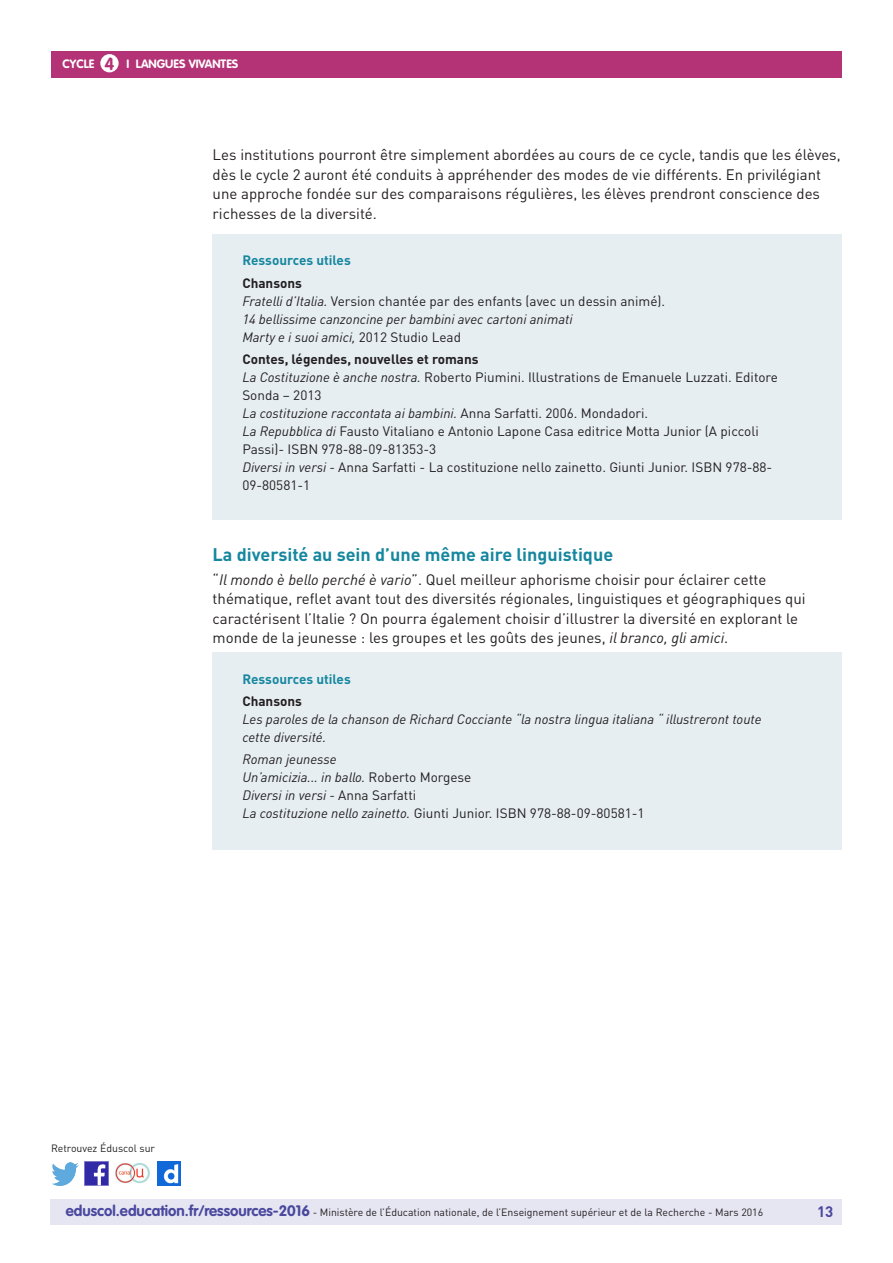
<style>
.page{position:relative;width:893px;height:1263px;background:#fff}
.page>*{position:absolute;margin:0;border:0;box-sizing:border-box;transform-origin:0 0}
._04_Titre_de_niveau{font:700 18px "DIN Pro";color:#16879f}
.t1{font:700 17.25px "VAG Rounded Std";color:#b43376}
._06_Texte_courant{font:15px/19.5px "DIN Pro";color:#231f20}
.t2{font:700 15px "DIN Pro";color:#4a489e}
._15_texte_encadré{font:13.5px/18px "DIN Pro";color:#231f20}
._15_texte_encadré-2{font:italic 13.5px/18px "DIN Pro";color:#231f20}
._15_Sous_titre_encad{font:700 13.5px "DIN Pro";color:#231f20}
._15_Titre_encadré{font:700 13.5px "DIN Pro";color:#16879f}
._15_Sous_titre_encad-2{font:italic 13.5px "DIN Pro";color:#231f20}
.t3{font:700 12px "VAG Rounded Std";color:#fff}
.t4{font:10.5px "DIN Pro";color:#231f20}
.s1{font-style:italic}
.s2{font-style:normal}
.s3{font-family:"VAG Rounded Std";font-weight:700;font-size:15px;color:#4a489e}
</style>
<div class="page">
<div style="left:50px;top:1199px;width:791px;height:26px;background:#e6e5f2"></div>
<div style="left:51px;top:51px;width:791px;height:27px;background:#b43376"></div>
<div style="left:100px;top:54px;width:19px;height:18px;background:#fff;border-radius:50%"></div>
<img style="left:85px;top:1162px;width:23px;height:23px">
<img style="left:51px;top:1163px;width:28px;height:22px">
<img style="left:158px;top:1162px;width:22px;height:23px">
<img style="left:115px;top:1163px;width:35px;height:21px">
<div style="left:213px;top:234px;width:629px;height:286px;background:#e6eef2"></div>
<div style="left:213px;top:652px;width:629px;height:197px;background:#e6eef2"></div>
<p class="t1" style="left:105px;top:53px;width:11px">4</p>
<p class="t3" style="left:63px;top:57px;width:33px">CYCLE</p>
<p class="t3" style="left:127px;top:57px;width:113px">I LANGUES VIVANTES</p>
<p class="_06_Texte_courant" style="left:213px;top:145px;width:630px">Les institutions pourront être simplement abordées au cours de ce cycle, tandis que les élèves, dès le cycle 2 auront été conduits à appréhender des modes de vie différents. En privilégiant une approche fondée sur des comparaisons régulières, les élèves prendront conscience des richesses de la diversité.</p>
<p class="_15_Titre_encadré" style="left:242px;top:252px;width:110px">Ressources utiles</p>
<p class="_15_Sous_titre_encad" style="left:242px;top:274px;width:61px">Chansons</p>
<p class="_15_texte_encadré" style="left:242px;top:292px;width:424px"><span class="s1">Fratelli d’Italia.</span> Version chantée par des enfants (avec un dessin animé).</p>
<p class="_15_texte_encadré-2" style="left:242px;top:310px;width:332px">14 bellissime canzoncine per bambini avec cartoni animati</p>
<p class="_15_texte_encadré-2" style="left:242px;top:328px;width:220px">Marty e i suoi amici, <span class="s2">2012 Studio Lead</span></p>
<p class="_15_Sous_titre_encad" style="left:242px;top:350px;width:238px">Contes, légendes, nouvelles et romans</p>
<p class="_15_texte_encadré" style="left:242px;top:368px;width:537px"><span class="s1">La Costituzione è anche nostra.</span> Roberto Piumini. Illustrations de Emanuele Luzzati. Editore<br>Sonda – 2013</p>
<p class="_15_texte_encadré-2" style="left:242px;top:404px;width:407px">La costituzione raccontata ai bambini. <span class="s2">Anna Sarfatti. 2006. Mondadori.</span></p>
<p class="_15_texte_encadré" style="left:242px;top:422px;width:518px"><span class="s1">La Repubblica di</span> Fausto Vitaliano e Antonio Lapone Casa editrice Motta Junior (A piccoli<br>Passi)- ISBN 978-88-09-81353-3</p>
<p class="_15_texte_encadré" style="left:242px;top:458px;width:531px"><span class="s1">Diversi in versi -</span> Anna Sarfatti - La costituzione nello zainetto. Giunti Junior. ISBN 978-88-<br>09-80581-1</p>
<p class="_04_Titre_de_niveau" style="left:213px;top:543px;width:402px">La diversité au sein d’une même aire linguistique</p>
<p class="_06_Texte_courant" style="left:213px;top:569px;width:594px">“<span class="s1">Il mondo è bello perché è vario</span>”. Quel meilleur aphorisme choisir pour éclairer cette thématique, reflet avant tout des diversités régionales, linguistiques et géographiques qui caractérisent l’Italie ? On pourra également choisir d’illustrer la diversité en explorant le monde de la jeunesse : les groupes et les goûts des jeunes, <span class="s1">il branco, gli amici</span>.</p>
<p class="_15_Titre_encadré" style="left:242px;top:670px;width:110px">Ressources utiles</p>
<p class="_15_Sous_titre_encad" style="left:242px;top:692px;width:61px">Chansons</p>
<p class="_15_texte_encadré-2" style="left:242px;top:710px;width:521px">Les paroles de la chanson de Richard Cocciante “la nostra lingua italiana “ illustreront toute cette diversité.</p>
<p class="_15_Sous_titre_encad-2" style="left:242px;top:751px;width:96px">Roman jeunesse</p>
<p class="_15_texte_encadré-2" style="left:242px;top:768px;width:231px">Un’amicizia... in ballo. <span class="s2">Roberto Morgese</span></p>
<p class="_15_texte_encadré-2" style="left:242px;top:786px;width:175px">Diversi in versi - <span class="s2">Anna Sarfatti</span></p>
<p class="_15_texte_encadré" style="left:242px;top:804px;width:404px"><span class="s1">La costituzione nello zainetto.</span> Giunti Junior. ISBN 978-88-09-80581-1</p>
<p class="t4" style="left:51px;top:1141px;width:106px">Retrouvez Éduscol sur</p>
<p class="t4" style="left:66px;top:1205px;width:699px"><span class="s3">eduscol.education.fr/ressources-2016</span> - Ministère de l’Éducation nationale, de l’Enseignement supérieur et de la Recherche - Mars 2016</p>
<p class="t2" style="left:817px;top:1201px;width:18px">13</p>
</div>
